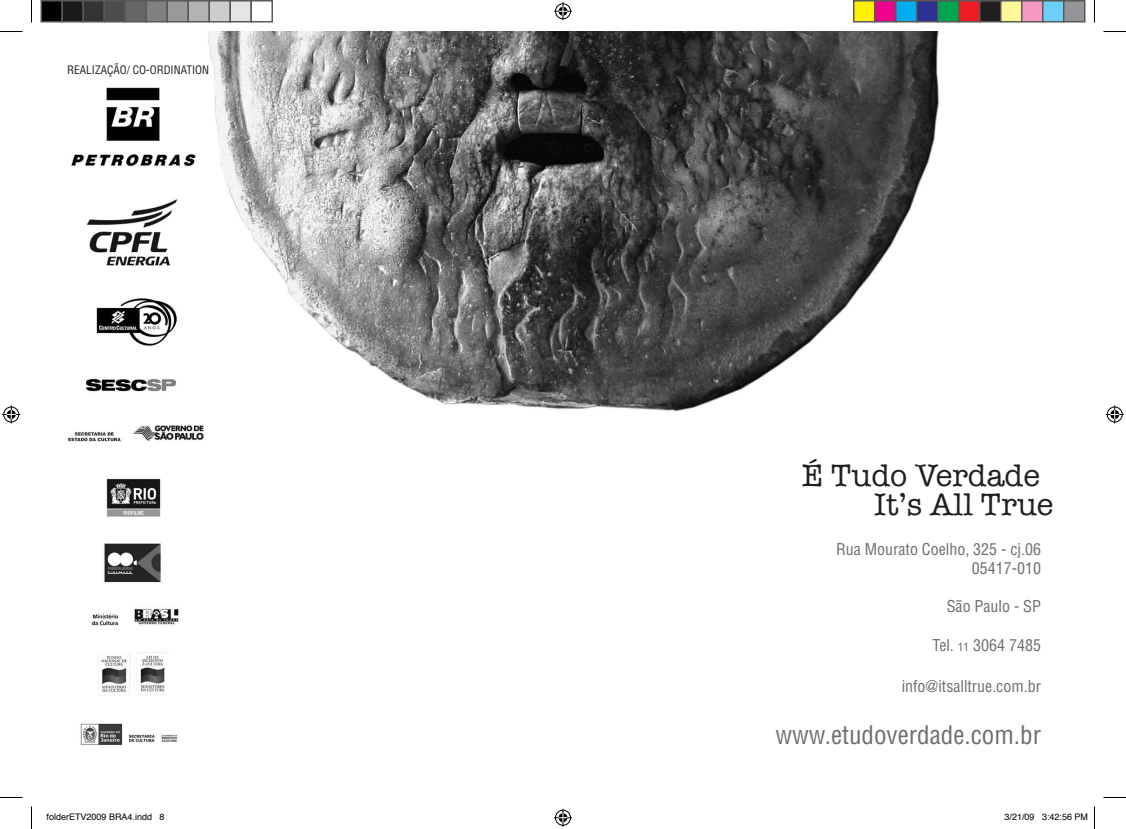
<style>
.page{position:relative;width:1126px;height:829px;background:#fff}
.page>*{position:absolute;margin:0;border:0;box-sizing:border-box;transform-origin:0 0}
.t1{font:31.5px/29.5px "American Typewriter";color:#231f20}
.t2{font:condensed 25.05px "Helvetica";color:#6c6d70}
.t3{font:condensed 15.9px/19px "Helvetica";color:#6c6d70;text-align:right}
.t4{font:condensed 11.4px "Helvetica";color:#231f20}
.t5{font:9px "Helvetica";color:#000}
.s1{font-size:11.4px}
</style>
<div class="page">
<img style="left:20px;top:32px;width:1096px;height:766px">
<hr style="left:0;top:796px;width:22px;height:2px;background:#fff">
<hr style="left:1103px;top:796px;width:23px;height:2px;background:#fff">
<svg style="left:0;top:31px;width:22px;height:1px"></svg>
<svg style="left:1103px;top:31px;width:23px;height:1px"></svg>
<svg style="left:0;top:797px;width:22px;height:1px"></svg>
<svg style="left:1103px;top:797px;width:23px;height:1px"></svg>
<svg style="left:31px;top:0;width:1px;height:22px"></svg>
<svg style="left:31px;top:806px;width:1px;height:22px"></svg>
<svg style="left:1094px;top:0;width:1px;height:22px"></svg>
<svg style="left:1094px;top:806px;width:1px;height:22px"></svg>
<svg style="left:554px;top:2px;width:18px;height:18px"></svg>
<svg style="left:554px;top:808px;width:18px;height:18px"></svg>
<svg style="left:2px;top:405px;width:18px;height:18px"></svg>
<svg style="left:1106px;top:405px;width:18px;height:18px"></svg>
<div style="left:41px;top:1px;width:21px;height:21px;background:#000"></div>
<div style="left:40px;top:0;width:23px;height:22px;border:2px solid #595959"></div>
<div style="left:62px;top:1px;width:21px;height:21px;background:#1a1a1a"></div>
<div style="left:62px;top:0;width:22px;height:22px;border:2px solid #595959"></div>
<div style="left:83px;top:1px;width:21px;height:21px;background:#333"></div>
<div style="left:82px;top:0;width:23px;height:22px;border:2px solid #595959"></div>
<div style="left:104px;top:1px;width:21px;height:21px;background:#4d4d4d"></div>
<div style="left:104px;top:0;width:22px;height:22px;border:2px solid #595959"></div>
<div style="left:125px;top:1px;width:21px;height:21px;background:#666"></div>
<div style="left:124px;top:0;width:23px;height:22px;border:2px solid #595959"></div>
<div style="left:146px;top:1px;width:21px;height:21px;background:#808080"></div>
<div style="left:146px;top:0;width:22px;height:22px;border:2px solid #595959"></div>
<div style="left:167px;top:1px;width:21px;height:21px;background:#999"></div>
<div style="left:166px;top:0;width:23px;height:22px;border:2px solid #595959"></div>
<div style="left:188px;top:1px;width:21px;height:21px;background:#b3b3b3"></div>
<div style="left:188px;top:0;width:22px;height:22px;border:2px solid #595959"></div>
<div style="left:209px;top:1px;width:21px;height:21px;background:#ccc"></div>
<div style="left:208px;top:0;width:23px;height:22px;border:2px solid #595959"></div>
<div style="left:230px;top:1px;width:21px;height:21px;background:#e5e5e5"></div>
<div style="left:230px;top:0;width:22px;height:22px;border:2px solid #595959"></div>
<div style="left:250px;top:0;width:23px;height:22px;border:2px solid #595959"></div>
<div style="left:854px;top:1px;width:21px;height:21px;background:#fff101"></div>
<div style="left:853px;top:0;width:22px;height:22px;border:2px solid #595959"></div>
<div style="left:875px;top:1px;width:21px;height:21px;background:#ed028c"></div>
<div style="left:874px;top:0;width:22px;height:22px;border:2px solid #595959"></div>
<div style="left:896px;top:1px;width:21px;height:21px;background:#00aeef"></div>
<div style="left:895px;top:0;width:22px;height:22px;border:2px solid #595959"></div>
<div style="left:917px;top:1px;width:21px;height:21px;background:#2e3092"></div>
<div style="left:916px;top:0;width:22px;height:22px;border:2px solid #595959"></div>
<div style="left:938px;top:1px;width:21px;height:21px;background:#00a54f"></div>
<div style="left:937px;top:0;width:22px;height:22px;border:2px solid #595959"></div>
<div style="left:959px;top:1px;width:21px;height:21px;background:#ee1d23"></div>
<div style="left:958px;top:0;width:22px;height:22px;border:2px solid #595959"></div>
<div style="left:980px;top:1px;width:21px;height:21px;background:#231f20"></div>
<div style="left:979px;top:0;width:22px;height:22px;border:2px solid #595959"></div>
<div style="left:1001px;top:1px;width:21px;height:21px;background:#fff79a"></div>
<div style="left:1000px;top:0;width:22px;height:22px;border:2px solid #595959"></div>
<div style="left:1022px;top:1px;width:21px;height:21px;background:#f499c2"></div>
<div style="left:1021px;top:0;width:22px;height:22px;border:2px solid #595959"></div>
<div style="left:1043px;top:1px;width:21px;height:21px;background:#6bcff6"></div>
<div style="left:1042px;top:0;width:22px;height:22px;border:2px solid #595959"></div>
<div style="left:1064px;top:1px;width:21px;height:21px;background:#939598"></div>
<div style="left:1063px;top:0;width:22px;height:22px;border:2px solid #595959"></div>
<p class="t4" style="left:67px;top:62px;width:143px">REALIZAÇÃO/ CO-ORDINATION</p>
<h1 class="t1" style="left:874px;top:460px;width:181px;text-indent:-72px">É Tudo Verdade<br>It’s All True</h1>
<p class="t3" style="left:836px;top:539px;width:206px">Rua Mourato Coelho, 325 - cj.06<br>05417-010</p>
<p class="t3" style="left:947px;top:596px;width:96px">São Paulo - SP</p>
<p class="t3" style="left:933px;top:635px;width:110px">Tel. <span class="s1">11</span> 3064 7485</p>
<p class="t3" style="left:902px;top:676px;width:141px">info@itsalltrue.com.br</p>
<h2 class="t2" style="left:776px;top:718px;width:267px">www.etudoverdade.com.br</h2>
<p class="t5" style="left:46px;top:809px;width:120px">folderETV2009 BRA4.indd 8</p>
<p class="t5" style="left:1004px;top:809px;width:85px">3/21/09 3:42:56 PM</p>
</div>
